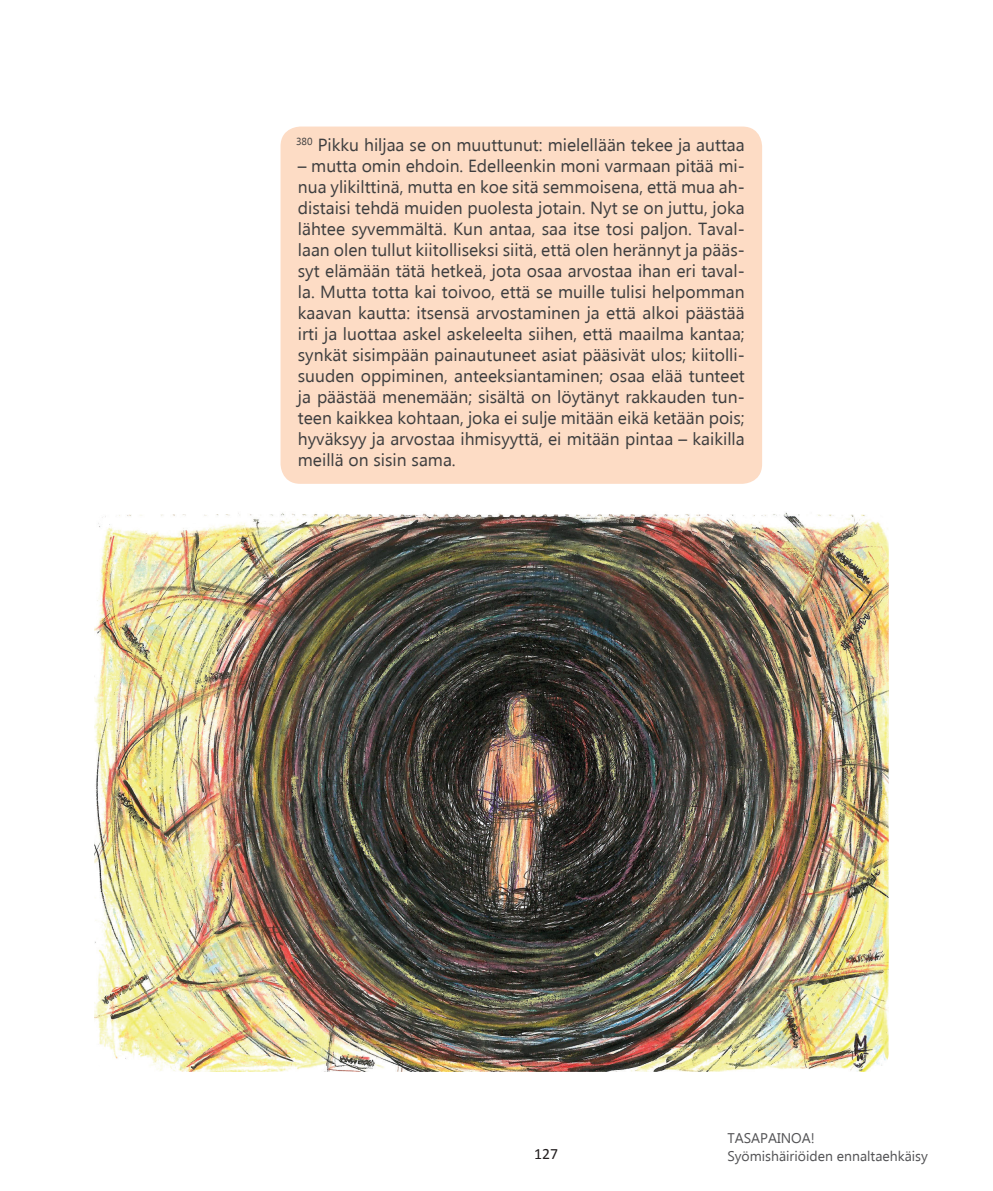
<style>
.page{position:relative;width:993px;height:1191px;background:#fff}
.page>*{position:absolute;margin:0;border:0;box-sizing:border-box;transform-origin:0 0}
.sisennysleipis{font:17.5px/21px "Myanmar Text";color:#3e3e3f;text-align:justify}
.t1{font:15.75px "Calibri";color:#231f20}
.t2{font:14px/17.5px "Myanmar Text";color:#535355}
</style>
<div class="page">
<div style="left:280px;top:126px;width:481px;height:358px;background:#fddcc5;border-radius:20px"></div>
<img style="left:94px;top:512px;width:794px;height:559px">
<p class="sisennysleipis" style="left:296px;top:134px;width:450px"><sup>380</sup> Pikku hiljaa se on muuttunut: mielellään tekee ja auttaa</p>
<p class="sisennysleipis" style="left:298px;top:155px;width:448px">– mutta omin ehdoin. Edelleenkin moni varmaan pitää mi&shy;nua ylikilttinä, mutta en koe sitä semmoisena, että mua ah&shy;distaisi tehdä muiden puolesta jotain. Nyt se on juttu, joka lähtee syvemmältä. Kun antaa, saa itse tosi paljon. Taval&shy;laan olen tullut kiitolliseksi siitä, että olen herännyt ja pääs&shy;syt elämään tätä hetkeä, jota osaa arvostaa ihan eri taval&shy;la. Mutta totta kai toivoo, että se muille tulisi helpomman kaavan kautta: itsensä arvostaminen ja että alkoi päästää irti ja luottaa askel askeleelta siihen, että maailma kantaa; synkät sisimpään painautuneet asiat pääsivät ulos; kiitolli&shy;suuden oppiminen, anteeksiantaminen; osaa elää tunteet ja päästää menemään; sisältä on löytänyt rakkauden tun&shy;teen kaikkea kohtaan, joka ei sulje mitään eikä ketään pois; hyväksyy ja arvostaa ihmisyyttä, ei mitään pintaa – kaikilla meillä on sisin sama.</p>
<p class="t1" style="left:534px;top:1144px;width:25px">127</p>
<p class="t2" style="left:727px;top:1129px;width:202px">TASAPAINOA!<br>Syömishäiriöiden ennaltaehkäisy</p>
</div>
